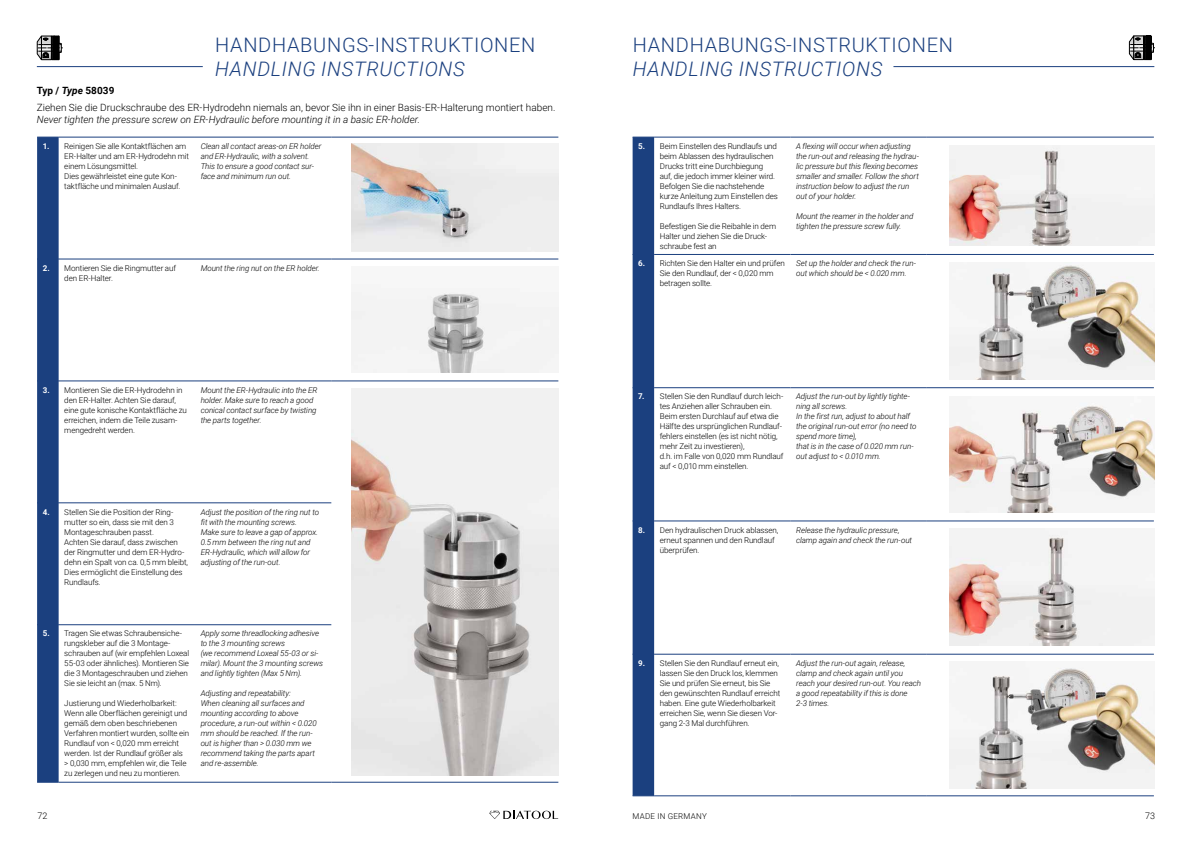
<style>
.page{position:relative;width:1191px;height:842px;background:#fff}
.page>*{position:absolute;margin:0;border:0;box-sizing:border-box;transform-origin:0 0}
.t1{font:300 20px "Roboto";letter-spacing:.035em;color:#1b407f}
.t2{font:italic 300 20px "Roboto";letter-spacing:.035em;color:#1b407f}
.t3{font:300 10px/16.2px "Roboto";color:#000}
.t4{font:italic 300 10px "Roboto";color:#000}
.t5{font:300 9px "Roboto";color:#000}
.t6{font:300 8px/10px "Roboto";letter-spacing:-.01em;color:#000}
.t7{font:italic 300 8px/10px "Roboto";letter-spacing:-.01em;color:#000}
.t8{font:300 8px "Roboto";letter-spacing:.035em;color:#000}
.s1{font-weight:700}
.s2{font-weight:700;font-style:italic}
.s3{font-weight:700;color:#fff}
</style>
<div class="page">
<img style="left:351px;top:144px;width:207px;height:107px">
<img style="left:950px;top:145px;width:204px;height:100px">
<img style="left:950px;top:403px;width:204px;height:109px">
<img style="left:950px;top:667px;width:204px;height:121px">
<img style="left:950px;top:263px;width:204px;height:116px">
<img style="left:351px;top:292px;width:207px;height:81px">
<img style="left:351px;top:388px;width:207px;height:387px">
<img style="left:950px;top:529px;width:204px;height:116px">
<svg style="left:1129px;top:36px;width:26px;height:24px"></svg>
<svg style="left:37px;top:36px;width:26px;height:24px"></svg>
<svg style="left:489px;top:811px;width:69px;height:8px"></svg>
<hr style="left:59px;top:137px;width:136px;height:1px;background:#1b407f">
<hr style="left:195px;top:137px;width:136px;height:1px;background:#1b407f">
<hr style="left:331px;top:137px;width:227px;height:1px;background:#1b407f">
<hr style="left:59px;top:259px;width:136px;height:1px;background:#1b407f">
<hr style="left:195px;top:259px;width:136px;height:1px;background:#1b407f">
<hr style="left:331px;top:259px;width:227px;height:1px;background:#1b407f">
<hr style="left:59px;top:381px;width:136px;height:1px;background:#1b407f">
<hr style="left:195px;top:381px;width:136px;height:1px;background:#1b407f">
<hr style="left:331px;top:381px;width:227px;height:1px;background:#1b407f">
<hr style="left:59px;top:503px;width:136px;height:1px;background:#1b407f">
<hr style="left:195px;top:503px;width:136px;height:1px;background:#1b407f">
<hr style="left:59px;top:624px;width:136px;height:1px;background:#1b407f">
<hr style="left:195px;top:624px;width:136px;height:1px;background:#1b407f">
<svg style="left:37px;top:137px;width:22px;height:646px;background:#1f4481"></svg>
<hr style="left:59px;top:782px;width:136px;height:1px;background:#1b407f">
<hr style="left:195px;top:782px;width:136px;height:1px;background:#1b407f">
<hr style="left:331px;top:782px;width:227px;height:1px;background:#1b407f">
<hr style="left:654px;top:137px;width:136px;height:1px;background:#1b407f">
<hr style="left:790px;top:137px;width:136px;height:1px;background:#1b407f">
<hr style="left:926px;top:137px;width:227px;height:1px;background:#1b407f">
<hr style="left:654px;top:254px;width:136px;height:1px;background:#1b407f">
<hr style="left:790px;top:254px;width:136px;height:1px;background:#1b407f">
<hr style="left:926px;top:254px;width:227px;height:1px;background:#1b407f">
<hr style="left:654px;top:387px;width:136px;height:1px;background:#1b407f">
<hr style="left:790px;top:387px;width:136px;height:1px;background:#1b407f">
<hr style="left:926px;top:387px;width:227px;height:1px;background:#1b407f">
<hr style="left:654px;top:521px;width:136px;height:1px;background:#1b407f">
<hr style="left:790px;top:521px;width:136px;height:1px;background:#1b407f">
<hr style="left:926px;top:521px;width:227px;height:1px;background:#1b407f">
<hr style="left:654px;top:654px;width:136px;height:1px;background:#1b407f">
<hr style="left:790px;top:654px;width:136px;height:1px;background:#1b407f">
<div style="left:632px;top:137px;width:22px;height:659px;background:#1b407f"></div>
<hr style="left:654px;top:795px;width:136px;height:1px;background:#1b407f">
<hr style="left:790px;top:795px;width:136px;height:1px;background:#1b407f">
<hr style="left:926px;top:795px;width:227px;height:1px;background:#1b407f">
<hr style="left:926px;top:654px;width:227px;height:1px;background:#1b407f">
<hr style="left:37px;top:66px;width:166px;height:1px;background:#1b407f">
<hr style="left:893px;top:66px;width:261px;height:1px;background:#1b407f">
<h1 class="t1" style="left:215px;top:31px;width:322px">HANDHABUNGS-INSTRUKTIONEN</h1>
<h1 class="t2" style="left:215px;top:55px;width:251px">HANDLING INSTRUCTIONS</h1>
<p class="t3" style="left:37px;top:82px;width:520px"><span class="s1">Typ /</span> <span class="s2">Type</span> <span class="s1">58039<br></span>Ziehen Sie die Druckschraube des ER-Hydrodehn niemals an, bevor Sie ihn in einer Basis-ER-Halterung montiert haben.</p>
<p class="t4" style="left:37px;top:112px;width:385px">Never tighten the pressure screw on ER-Hydraulic before mounting it in a basic ER-holder.</p>
<p class="t6" style="left:64px;top:141px;width:126px;text-indent:-22px"><span class="s3">1.</span> Reinigen Sie alle Kontaktflächen am ER-Halter und am ER-Hydrodehn mit einem Lösungsmittel.<br>Dies gewährleistet eine gute Kon&shy;taktfläche und minimalen Auslauf.</p>
<p class="t7" style="left:201px;top:141px;width:122px">Clean all contact areas-on ER holder and ER-Hydraulic, with a solvent.<br>This to ensure a good contact sur&shy;face and minimum run out.</p>
<p class="t6" style="left:64px;top:263px;width:113px;text-indent:-22px"><span class="s3">2.</span> Montieren Sie die Ringmutter auf den ER-Halter.</p>
<p class="t7" style="left:201px;top:263px;width:121px">Mount the ring nut on the ER holder.</p>
<p class="t6" style="left:64px;top:384px;width:124px;text-indent:-22px"><span class="s3">3.</span> Montieren Sie die ER-Hydrodehn in den ER-Halter. Achten Sie darauf, eine gute konische Kontaktfläche zu erreichen, indem die Teile zusam&shy;mengedreht werden.</p>
<p class="t7" style="left:201px;top:384px;width:118px">Mount the ER-Hydraulic into the ER holder. Make sure to reach a good conical contact surface by twisting the parts together.</p>
<p class="t6" style="left:64px;top:506px;width:125px;text-indent:-22px"><span class="s3">4.</span> Stellen Sie die Position der Ring&shy;mutter so ein, dass sie mit den 3<br>Montageschrauben passt.<br>Achten Sie darauf, dass zwischen der Ringmutter und dem ER-Hydro&shy;dehn ein Spalt von ca. 0,5 mm bleibt,<br>Dies ermöglicht die Einstellung des<br>Rundlaufs.</p>
<p class="t7" style="left:201px;top:506px;width:120px">Adjust the position of the ring nut to fit with the mounting screws.<br>Make sure to leave a gap of approx.<br>0.5 mm between the ring nut and<br>ER-Hydraulic, which will allow for adjusting of the run-out.</p>
<p class="t6" style="left:64px;top:628px;width:126px;text-indent:-22px"><span class="s3">5.</span> Tragen Sie etwas Schraubensiche&shy;rungskleber auf die 3 Montage&shy;schrauben auf (wir empfehlen Loxeal 55-03 oder ähnliches). Montieren Sie die 3 Montageschrauben und ziehen Sie sie leicht an (max. 5 Nm).</p>
<p class="t6" style="left:64px;top:698px;width:126px">Justierung und Wiederholbarkeit:<br>Wenn alle Oberflächen gereinigt und gemäß dem oben beschriebenen Verfahren montiert wurden, sollte ein Rundlauf von &lt; 0,020 mm erreicht werden. Ist der Rundlauf größer als<br>&gt; 0,030 mm, empfehlen wir, die Teile zu zerlegen und neu zu montieren.</p>
<p class="t7" style="left:201px;top:628px;width:124px">Apply some threadlocking adhesive to the 3 mounting screws<br>(we recommend Loxeal 55-03 or si&shy;milar). Mount the 3 mounting screws and lightly tighten (Max 5 Nm).</p>
<p class="t7" style="left:201px;top:688px;width:117px">Adjusting and repeatability:<br>When cleaning all surfaces and mounting according to above procedure, a run-out within &lt; 0.020 mm should be reached. lf the run&shy;out is higher than &gt; 0.030 mm we recommend taking the parts apart and re-assemble.</p>
<h1 class="t1" style="left:632px;top:31px;width:322px">HANDHABUNGS-INSTRUKTIONEN</h1>
<h1 class="t2" style="left:632px;top:55px;width:251px">HANDLING INSTRUCTIONS</h1>
<p class="t6" style="left:660px;top:141px;width:120px;text-indent:-22px"><span class="s3">5.</span> Beim Einstellen des Rundlaufs und beim Ablassen des hydraulischen<br>Drucks tritt eine Durchbiegung<br>auf, die jedoch immer kleiner wird.<br>Befolgen Sie die nachstehende kurze Anleitung zum Einstellen des<br>Rundlaufs Ihres Halters.</p>
<p class="t6" style="left:660px;top:221px;width:118px">Befestigen Sie die Reibahle in dem<br>Halter und ziehen Sie die Druck&shy;schraube fest an</p>
<p class="t7" style="left:796px;top:141px;width:124px">A flexing will occur when adjusting the run-out and releasing the hydrau&shy;lic pressure but this flexing becomes smaller and smaller. Follow the short instruction below to adjust the run out of your holder.</p>
<p class="t7" style="left:796px;top:211px;width:119px">Mount the reamer in the holder and tighten the pressure screw fully.</p>
<p class="t6" style="left:660px;top:258px;width:126px;text-indent:-22px"><span class="s3">6.</span> Richten Sie den Halter ein und prüfen<br>Sie den Rundlauf, der &lt; 0,020 mm betragen sollte.</p>
<p class="t7" style="left:796px;top:258px;width:121px">Set up the holder and check the run&shy;out which should be &lt; 0.020 mm.</p>
<p class="t6" style="left:660px;top:391px;width:125px;text-indent:-22px"><span class="s3">7.</span> Stellen Sie den Rundlauf durch leich&shy;tes Anziehen aller Schrauben ein.<br>Beim ersten Durchlauf auf etwa die Hälfte des ursprünglichen Rundlauf&shy;fehlers einstellen (es ist nicht nötig, mehr Zeit zu investieren),<br>d.h. im Falle von 0,020 mm Rundlauf auf &lt; 0,010 mm einstellen.</p>
<p class="t7" style="left:796px;top:391px;width:122px">Adjust the run-out by lightly tighte&shy;ning all screws.<br>In the first run, adjust to about half the original run-out error (no need to spend more time),<br>that is in the case of 0.020 mm run&shy;out adjust to &lt; 0.010 mm.</p>
<p class="t6" style="left:660px;top:524px;width:120px;text-indent:-22px"><span class="s3">8.</span> Den hydraulischen Druck ablassen, erneut spannen und den Rundlauf überprüfen.</p>
<p class="t7" style="left:796px;top:524px;width:117px">Release the hydraulic pressure, clamp again and check the run-out</p>
<p class="t6" style="left:660px;top:658px;width:122px;text-indent:-22px"><span class="s3">9.</span> Stellen Sie den Rundlauf erneut ein, lassen Sie den Druck los, klemmen Sie und prüfen Sie erneut, bis Sie den gewünschten Rundlauf erreicht haben. Eine gute Wiederholbarkeit erreichen Sie, wenn Sie diesen Vor&shy;gang 2-3 Mal durchführen.</p>
<p class="t7" style="left:796px;top:658px;width:126px">Adjust the run-out again, release, clamp and check again until you reach your desired run-out. You reach a good repeatability if this is done<br>2-3 times.</p>
<p class="t5" style="left:37px;top:809px;width:11px">72</p>
<p class="t8" style="left:632px;top:810px;width:76px">MADE IN GERMANY</p>
<p class="t5" style="left:1145px;top:809px;width:11px">73</p>
</div>
